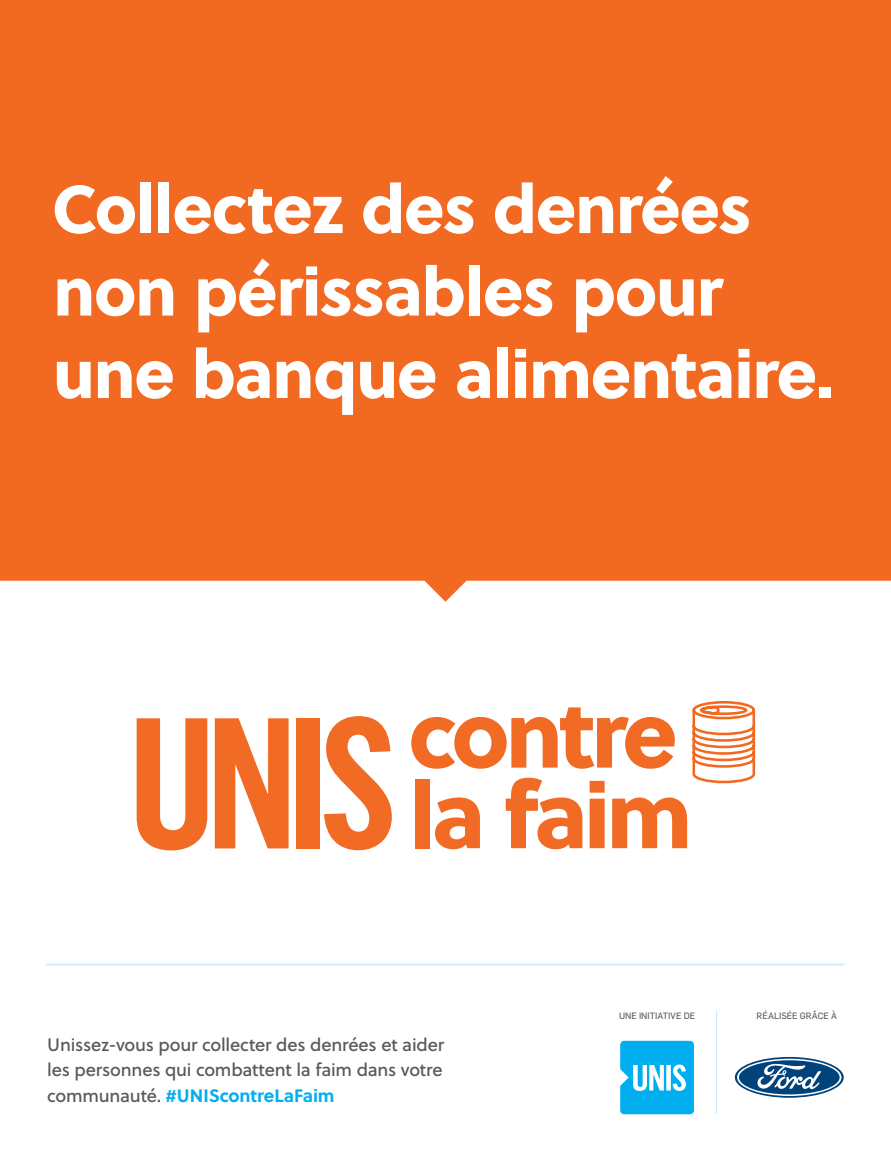
<style>
.page{position:relative;width:891px;height:1161px;background:#fff}
.page>*{position:absolute;margin:0;border:0;box-sizing:border-box;transform-origin:0 0}
.t1{font:92.47px/80.6px "Soleil Xb";letter-spacing:-.045em;color:#f16b24}
.t2{font:67.5px/82.5px "Soleil Xb";letter-spacing:-.015em;color:#fff}
.t3{font:18px/25.5px "Soleil Bk";letter-spacing:-.015em;color:#58595b}
.t4{font:700 18px "Soleil";letter-spacing:-.005em;color:#00aeef}
.t5{font:9px "Flama Basic";letter-spacing:.005em;color:#58595b}
.s1{font-family:"Soleil Bk";font-weight:400;color:#58595b}
</style>
<div class="page">
<hr style="left:47px;top:963px;width:797px;height:3px;background:#d4effc">
<div style="left:0;top:0;width:891px;height:602px;background:#f26921"></div>
<svg style="left:735px;top:1057px;width:109px;height:41px"></svg>
<svg style="left:737px;top:1059px;width:104px;height:37px"></svg>
<svg style="left:692px;top:701px;width:63px;height:83px"></svg>
<svg style="left:137px;top:718px;width:70px;height:132px"></svg>
<svg style="left:215px;top:718px;width:74px;height:130px"></svg>
<div style="left:296px;top:718px;width:24px;height:130px;background:#f16b24"></div>
<svg style="left:324px;top:716px;width:68px;height:134px"></svg>
<svg style="left:620px;top:1041px;width:74px;height:73px;background:#2bbbf1"></svg>
<hr style="left:716px;top:1011px;width:1px;height:103px;background:#c7eafb">
<h2 class="t2" style="left:52px;top:164px;width:783px">Collectez des denrées non périssables pour une banque alimentaire.</h2>
<h1 class="t1" style="left:409px;top:689px;width:286px">contre la faim</h1>
<p class="t3" style="left:47px;top:1031px;width:399px">Unissez-vous pour collecter des denrées et aider les personnes qui combattent la faim dans votre</p>
<p class="t4" style="left:47px;top:1081px;width:289px"><span class="s1">communauté.</span> #UNIScontreLaFaim</p>
<p class="t5" style="left:619px;top:1010px;width:77px">UNE INITIATIVE DE</p>
<p class="t5" style="left:757px;top:1010px;width:82px">RÉALISÉE GRÂCE À</p>
</div>
